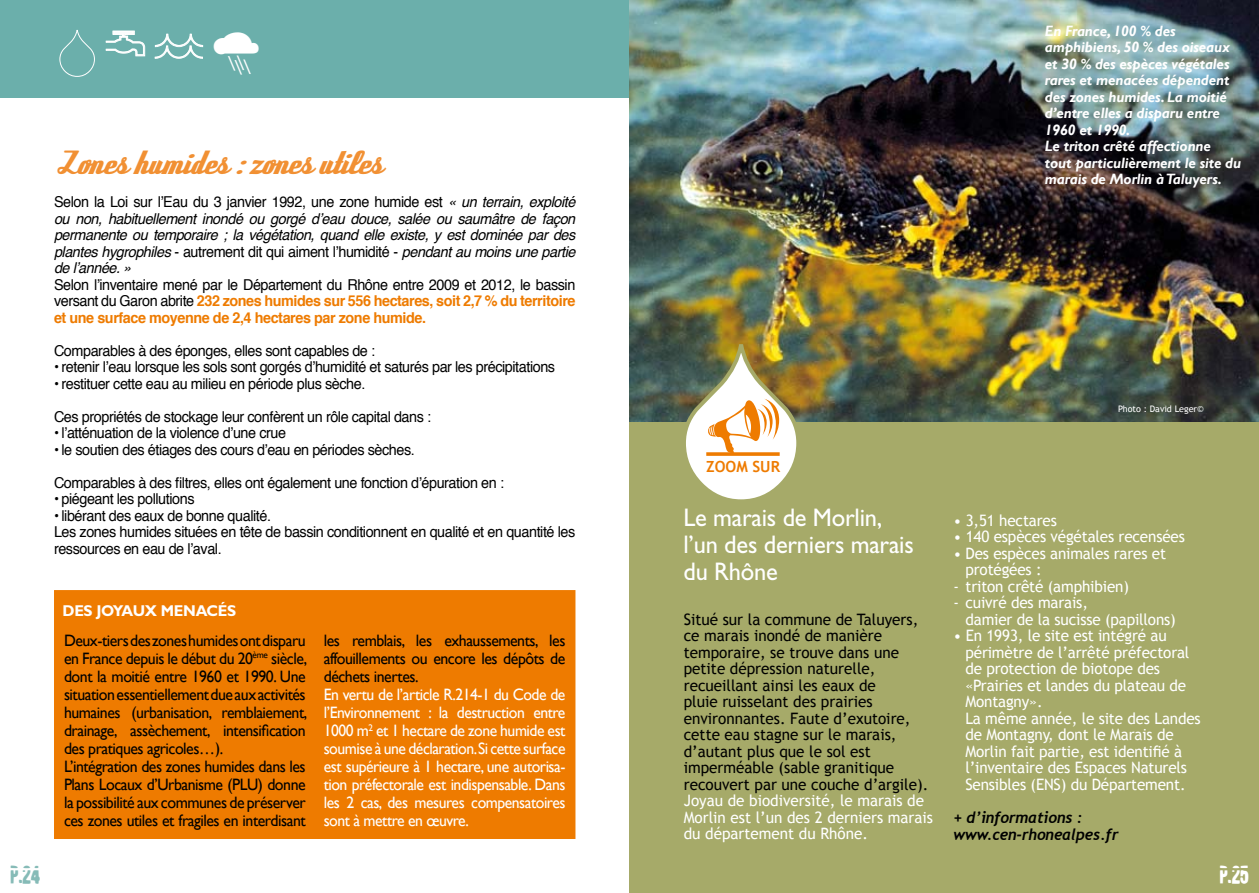
<style>
.page{position:relative;width:1259px;height:893px;background:#fff}
.page>*{position:absolute;margin:0;border:0;box-sizing:border-box;transform-origin:0 0}
.t1{font:47.1px "Mostly Waves";color:#fff}
.t2{font:39px "Waterline";color:#86bbb7;scale:.9 1}
.t3{font:39px "Waterline";color:#fff;scale:.9 1}
.t4{font:31.5px "Deftone Stylus";letter-spacing:-.03em;color:#f19033;scale:.96 1}
.t5{font:25.5px/27px "Gill Sans";letter-spacing:-.01em;color:#fff;scale:.96 1}
.t6{font:16.5px/18px "Gill Sans";letter-spacing:-.03em;color:#000;scale:.96 1}
.t7{font:16.5px/18px "Gill Sans";letter-spacing:-.03em;color:#fff;text-align:justify;scale:.95 1}
.t8{font:15.75px/16.5px "Trebuchet MS";letter-spacing:-.01em;color:#fff}
.t9{font:15.75px/16.5px "Trebuchet MS";color:#000}
.t10{font:italic 700 15.75px/16.5px "Trebuchet";letter-spacing:-.01em;color:#000}
.t11{font:700 15.75px "Gill Sans";letter-spacing:-.02em;color:#fff;scale:.96 1}
.t12{font:700 15.3px "Trebuchet MS";color:#ee7b00}
.t13{font:15px/16.5px "Helvetica";letter-spacing:-.03em;color:#000;scale:.96 1}
.t14{font:italic 15px/16.5px "Helvetica";letter-spacing:-.03em;color:#000;text-align:justify;scale:.96 1}
.t15{font:italic 700 15px/16.5px "Gill Sans";letter-spacing:-.01em;color:#fff}
.t16{font:700 15px/16.5px "Helvetica";letter-spacing:-.03em;color:#ee7b00;text-align:justify;scale:.96 1}
.t17{font:9px "Trebuchet MS";color:#fff}
.s1{font-style:normal}
.s2{font-weight:400;color:#000}
.s3{font-family:"Trebuchet MS"}
</style>
<div class="page">
<div style="left:0;top:0;width:657px;height:98px;background:#6bafab"></div>
<img style="left:629px;top:0;width:630px;height:422px">
<div style="left:55px;top:591px;width:520px;height:247px;background:#ee7b00"></div>
<div style="left:54px;top:590px;width:521px;height:249px;border:2px solid #ee7b00"></div>
<svg style="left:59px;top:29px;width:36px;height:48px"></svg>
<svg style="left:105px;top:30px;width:40px;height:27px"></svg>
<svg style="left:154px;top:34px;width:49px;height:25px"></svg>
<div style="left:629px;top:422px;width:630px;height:471px;background:#a6aa69"></div>
<img style="left:680px;top:324px;width:122px;height:176px">
<h1 class="t1" style="left:106px;top:33px;width:155px">6dd V</h1>
<h3 class="t4" style="left:54px;top:143px;width:341px">Zones humides : zones utiles</h3>
<p class="t14" style="left:54px;top:194px;width:544px"><span class="s1">Selon la Loi sur l’Eau du 3 janvier 1992, une zone humide est</span> « un terrain, exploité ou non, habituellement inondé ou gorgé d’eau douce, salée ou saumâtre de façon permanente ou temporaire ; la végétation, quand elle existe, y est dominée par des plantes hygrophiles <span class="s1">- autrement dit qui aiment l’humidité -</span> pendant au moins une partie de l’année. »</p>
<p class="t16" style="left:54px;top:276px;width:545px"><span class="s2">Selon l’inventaire mené par le Département du Rhône entre 2009 et 2012, le bassin versant du Garon abrite</span> 232 zones humides sur 556 hectares, soit 2,7 % du territoire et une surface moyenne de 2,4 hectares par zone humide.</p>
<p class="t13" style="left:54px;top:343px;width:336px">Comparables à des éponges, elles sont capables de :</p>
<p class="t13" style="left:54px;top:359px;width:523px">• retenir l’eau lorsque les sols sont gorgés d’humidité et saturés par les précipitations</p>
<p class="t13" style="left:54px;top:376px;width:326px">• restituer cette eau au milieu en période plus sèche.</p>
<p class="t13" style="left:54px;top:409px;width:394px">Ces propriétés de stockage leur confèrent un rôle capital dans :</p>
<p class="t13" style="left:54px;top:425px;width:243px">• l’atténuation de la violence d’une crue</p>
<p class="t13" style="left:54px;top:442px;width:377px">• le soutien des étiages des cours d’eau en périodes sèches.</p>
<p class="t13" style="left:54px;top:475px;width:470px">Comparables à des filtres, elles ont également une fonction d’épuration en :</p>
<p class="t13" style="left:54px;top:491px;width:148px">• piégeant les pollutions</p>
<p class="t13" style="left:54px;top:508px;width:544px">• libérant des eaux de bonne qualité.<br>Les zones humides situées en tête de bassin conditionnent en qualité et en quantité les ressources en eau de l’aval.</p>
<p class="t11" style="left:63px;top:601px;width:183px">DES JOYAUX MENACÉS</p>
<p class="t6" style="left:64px;top:632px;width:255px">Deux-tiers des zones humides ont disparu en France depuis le début du 20<sup>ème</sup> siècle, dont la moitié entre 1960 et 1990. Une situation essentiellement due aux activités humaines (urbanisation, remblaiement, drainage, assèchement, intensification des pratiques agricoles…<span class="s3">)</span>.<br>L’intégration des zones humides dans les Plans Locaux d’Urbanisme (PLU) donne la possibilité aux communes de préserver ces zones utiles et fragiles en interdisant</p>
<p class="t6" style="left:324px;top:632px;width:253px;text-align:justify">les remblais, les exhaussements, les affouillements ou encore les dépôts de déchets inertes.</p>
<p class="t7" style="left:324px;top:686px;width:256px">En vertu de l’article R.214-1 du Code de l’Environnement : la destruction entre 1000 m<sup>2</sup> et 1 hectare de zone humide est soumise à une déclaration.Si cette surface est supérieure à 1 hectare, une autorisa&shy;tion préfectorale est indispensable. Dans les 2 cas, des mesures compensatoires sont à mettre en œuvre.</p>
<p class="t15" style="left:1045px;top:23px;width:198px">En France, 100 % des amphibiens, 50 % des oiseaux et 30 % des espèces végétales rares et menacées dépendent des zones humides. La moitié d’entre elles a disparu entre<br>1960 et 1990.<br>Le triton crêté affectionne tout particulièrement le site du</p>
<p class="t15" style="left:1045px;top:171px;width:179px">marais de Morlin à Taluyers.</p>
<p class="t12" style="left:706px;top:456px;width:75px">ZOOM SUR</p>
<h3 class="t5" style="left:683px;top:504px;width:241px">Le marais de Morlin, l’un des derniers marais du Rhône</h3>
<p class="t9" style="left:684px;top:611px;width:246px">Situé sur la commune de Taluyers, ce marais inondé de manière temporaire, se trouve dans une petite dépression naturelle, recueillant ainsi les eaux de<br>pluie ruisselant des prairies environnantes. Faute d’exutoire, cette eau stagne sur le marais, d’autant plus que le sol est imperméable (sable granitique recouvert par une couche d’argile).</p>
<p class="t8" style="left:684px;top:793px;width:251px">Joyau de biodiversité, le marais de<br>Morlin est l’un des 2 derniers marais du département du Rhône.</p>
<p class="t17" style="left:1118px;top:403px;width:87px">Photo : David Leger©</p>
<p class="t8" style="left:953px;top:512px;width:105px">• 3,51 hectares</p>
<p class="t8" style="left:953px;top:529px;width:233px">• 140 espèces végétales recensées</p>
<p class="t8" style="left:965px;top:545px;width:202px;text-indent:-12px">• Des espèces animales rares et protégées :</p>
<p class="t8" style="left:953px;top:578px;width:177px">- triton crêté (amphibien)</p>
<p class="t8" style="left:965px;top:595px;width:212px;text-indent:-12px">- cuivré des marais,<br>damier de la sucisse (papillons)</p>
<p class="t8" style="left:965px;top:628px;width:237px;text-indent:-12px">• En 1993, le site est intégré au périmètre de l’arrêté préfectoral de protection de biotope des «Prairies et landes du plateau de<br>Montagny».<br>La même année, le site des Landes de Montagny, dont le Marais de<br>Morlin fait partie, est identifié à l’inventaire des Espaces Naturels<br>Sensibles (ENS) du Département.</p>
<p class="t10" style="left:953px;top:809px;width:167px">+ d’informations : www.cen-rhonealpes.fr</p>
<h2 class="t2" style="left:11px;top:848px;width:35px">p.24</h2>
<h2 class="t3" style="left:1219px;top:848px;width:34px">p.25</h2>
</div>
